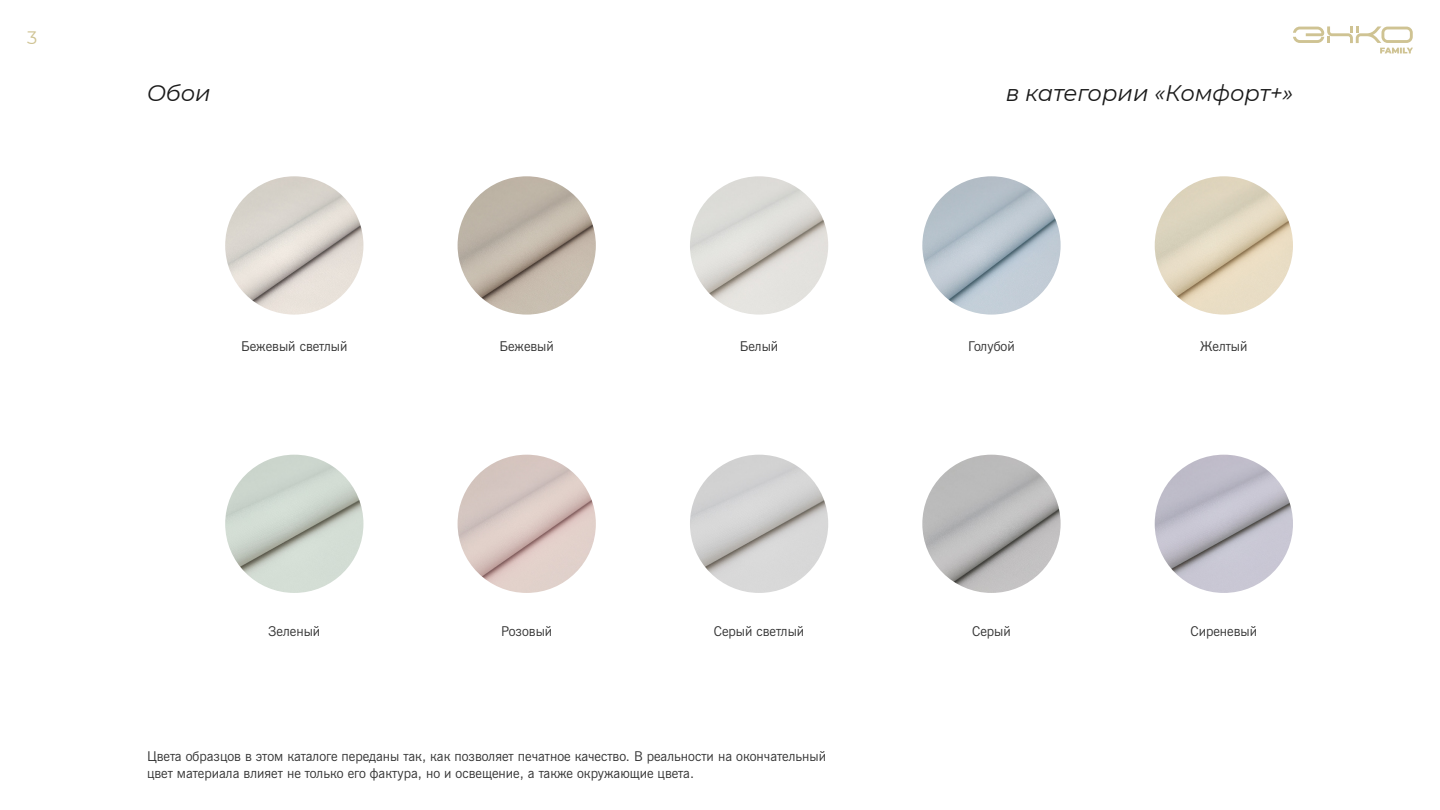
<style>
.page{position:relative;width:1440px;height:810px;background:#fff}
.page>*{position:absolute;margin:0;border:0;box-sizing:border-box;transform-origin:0 0}
.t1{font:italic 22.5px "Montserrat";color:#1a1a1a}
.t2{font:18px "Montserrat";color:#cfc393}
.t3{font:13.5px/16.2px "News Gothic BT";color:#333}
</style>
<div class="page">
<svg style="left:1293px;top:26px;width:120px;height:27px"></svg>
<img style="left:922px;top:455px;width:139px;height:138px;border-radius:69px">
<img style="left:225px;top:176px;width:138px;height:139px;border-radius:69px">
<img style="left:225px;top:455px;width:138px;height:138px;border-radius:69px">
<img style="left:458px;top:176px;width:138px;height:139px;border-radius:69px">
<img style="left:458px;top:455px;width:138px;height:138px;border-radius:69px">
<img style="left:690px;top:176px;width:138px;height:139px;border-radius:69px">
<img style="left:690px;top:455px;width:138px;height:138px;border-radius:69px">
<img style="left:922px;top:176px;width:139px;height:139px;border-radius:69px">
<img style="left:1155px;top:176px;width:138px;height:139px;border-radius:69px">
<img style="left:1155px;top:455px;width:138px;height:138px;border-radius:69px">
<h2 class="t2" style="left:27px;top:25px;width:12px">3</h2>
<h1 class="t1" style="left:147px;top:78px;width:65px">Oбои</h1>
<p class="t3" style="left:241px;top:339px;width:108px">Бежевый светлый</p>
<p class="t3" style="left:268px;top:624px;width:53px">Зеленый</p>
<p class="t3" style="left:499px;top:339px;width:56px">Бежевый</p>
<p class="t3" style="left:501px;top:624px;width:53px">Розовый</p>
<p class="t3" style="left:740px;top:339px;width:40px">Белый</p>
<p class="t3" style="left:714px;top:624px;width:92px">Серый светлый</p>
<p class="t3" style="left:147px;top:749px;width:681px">Цвета образцов в этом каталоге переданы так, как позволяет печатное качество. В реальности на окончательный цвет материала влияет не только его фактура, но и освещение, а также окружающие цвета.</p>
<h1 class="t1" style="left:1006px;top:78px;width:289px">в категории «Комфорт+»</h1>
<p class="t3" style="left:968px;top:339px;width:48px">Голубой</p>
<p class="t3" style="left:972px;top:624px;width:40px">Серый</p>
<p class="t3" style="left:1200px;top:339px;width:49px">Желтый</p>
<p class="t3" style="left:1191px;top:624px;width:68px">Сиреневый</p>
</div>
